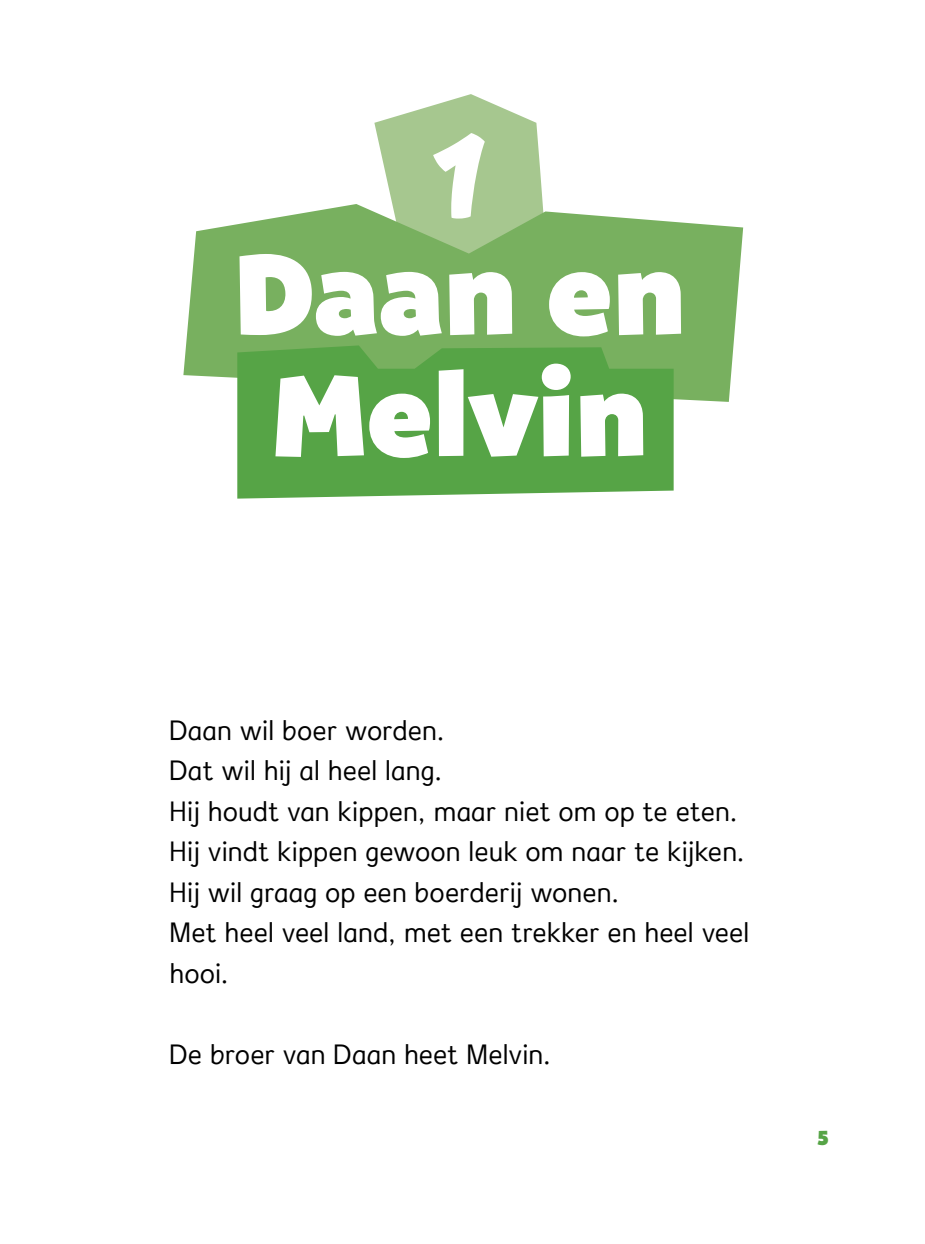
<style>
.page{position:relative;width:925px;height:1244px;background:#fff}
.page>*{position:absolute;margin:0;border:0;box-sizing:border-box;transform-origin:0 0}
.t1{font:114.3px "Bango Pro";letter-spacing:-.005em;color:#fff}
.t2{font:700 114.3px "Atma";color:#fff}
.t3{font:27px/40.5px "Zwijsendyslexieprint";color:#000}
.t4{font:20.25px "Bango Pro";color:#56a446}
</style>
<div class="page">
<svg style="left:374px;top:94px;width:169px;height:110px"></svg>
<svg style="left:183px;top:204px;width:560px;height:198px;background:#89ba73"></svg>
<svg style="left:237px;top:345px;width:437px;height:154px;background:#5da74c"></svg>
<p class="t2" style="left:432px;top:107px;width:58px">1</p>
<p class="t1" style="left:234px;top:228px;width:453px">Daan en</p>
<p class="t1" style="left:272px;top:350px;width:378px">Melvin</p>
<p class="t3" style="left:169px;top:709px;width:277px">Daan wil boer worden.</p>
<p class="t3" style="left:169px;top:750px;width:275px">Dat wil hij al heel lang.</p>
<p class="t3" style="left:169px;top:790px;width:570px">Hij houdt van kippen, maar niet om op te eten.</p>
<p class="t3" style="left:169px;top:831px;width:577px">Hij vindt kippen gewoon leuk om naar te kijken.</p>
<p class="t3" style="left:169px;top:871px;width:452px">Hij wil graag op een boerderij wonen.</p>
<p class="t3" style="left:169px;top:912px;width:581px">Met heel veel land, met een trekker en heel veel hooi.</p>
<p class="t3" style="left:169px;top:1033px;width:383px">De broer van Daan heet Melvin.</p>
<p class="t4" style="left:817px;top:1126px;width:13px">5</p>
</div>
